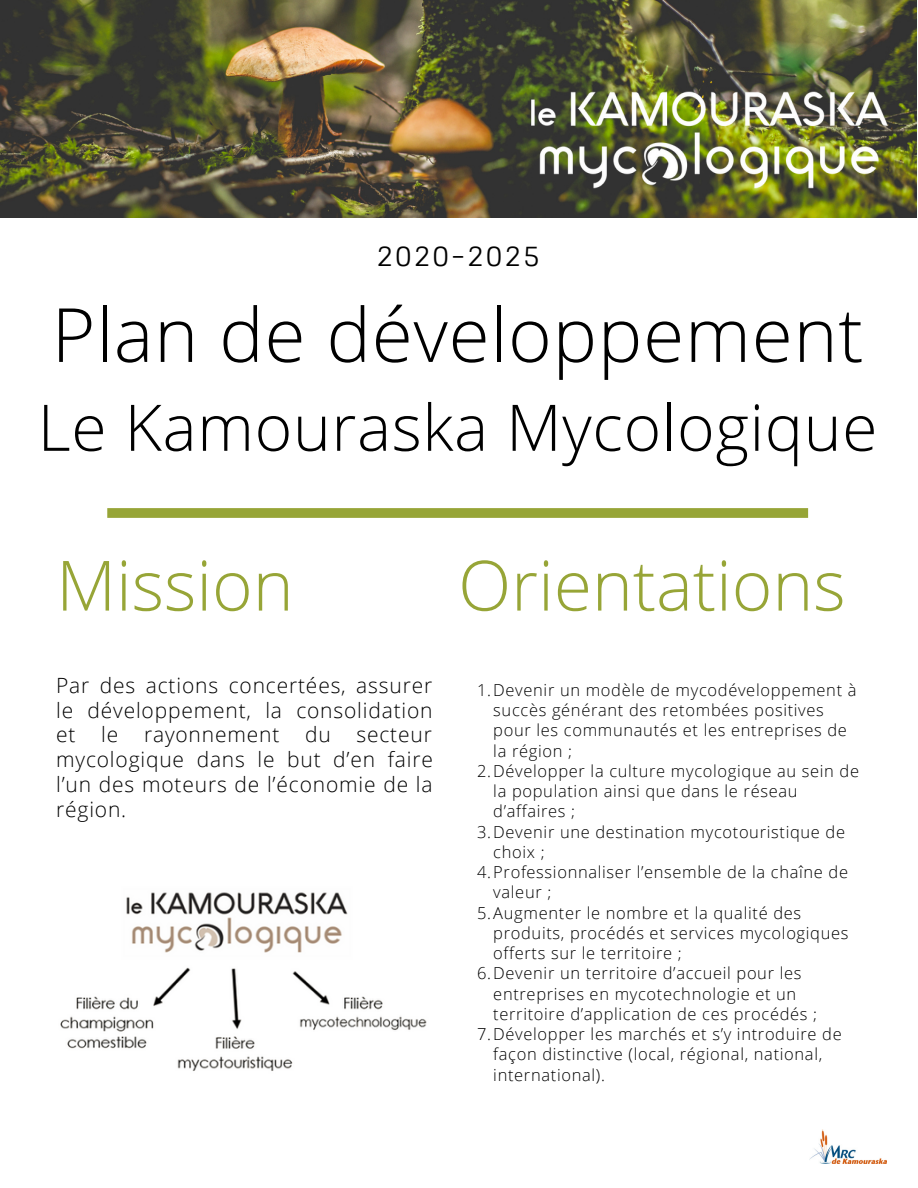
<style>
.page{position:relative;width:918px;height:1188px;background:#fff}
.page>*{position:absolute;margin:0;border:0;box-sizing:border-box;transform-origin:0 0}
.t1{font:300 74.85px "Open Sans";letter-spacing:.01em;color:#000}
.t2{font:300 69.45px "Open Sans";color:#97a537}
.t3{font:300 64.35px "Open Sans";letter-spacing:.01em;color:#000}
.t4{font:28.65px "Glegoo";letter-spacing:.07em;color:#000}
.t5{font:300 21px/24.8px "Open Sans";letter-spacing:.04em;color:#000;text-align:justify}
.t6{font:300 16.5px/20.2px "Open Sans";letter-spacing:.04em;color:#000}
</style>
<div class="page">
<img style="left:809px;top:1130px;width:78px;height:33px">
<img style="left:0;top:0;width:917px;height:218px">
<svg style="left:107px;top:508px;width:701px;height:10px;background:#99a63b"></svg>
<img style="left:526px;top:86px;width:368px;height:109px">
<img style="left:56px;top:873px;width:378px;height:212px;border-radius:18px">
<p class="t4" style="left:376px;top:240px;width:165px">2020-2025</p>
<p class="t1" style="left:52px;top:282px;width:813px">Plan de développement</p>
<p class="t3" style="left:38px;top:382px;width:841px">Le Kamouraska Mycologique</p>
<p class="t2" style="left:56px;top:536px;width:239px">Mission</p>
<p class="t5" style="left:56px;top:672px;width:378px">Par des actions concertées, assurer le développement, la consolidation et le rayonnement du secteur mycologique dans le but d’en faire l’un des moteurs de l’économie de la région.</p>
<p class="t2" style="left:458px;top:536px;width:389px">Orientations</p>
<p class="t6" style="left:493px;top:679px;width:365px;text-indent:-16px">1.Devenir un modèle de mycodéveloppement à succès générant des retombées positives pour les communautés et les entreprises de la région ;</p>
<p class="t6" style="left:493px;top:760px;width:367px;text-indent:-16px">2.Développer la culture mycologique au sein de la population ainsi que dans le réseau d’affaires ;</p>
<p class="t6" style="left:493px;top:821px;width:353px;text-indent:-16px">3.Devenir une destination mycotouristique de choix ;</p>
<p class="t6" style="left:493px;top:861px;width:356px;text-indent:-16px">4.Professionnaliser l’ensemble de la chaîne de valeur ;</p>
<p class="t6" style="left:493px;top:902px;width:357px;text-indent:-16px">5.Augmenter le nombre et la qualité des produits, procédés et services mycologiques offerts sur le territoire ;</p>
<p class="t6" style="left:493px;top:963px;width:325px;text-indent:-16px">6.Devenir un territoire d’accueil pour les entreprises en mycotechnologie et un territoire d’application de ces procédés ;</p>
<p class="t6" style="left:493px;top:1023px;width:350px;text-indent:-16px">7.Développer les marchés et s’y introduire de façon distinctive (local, régional, national, international).</p>
</div>
